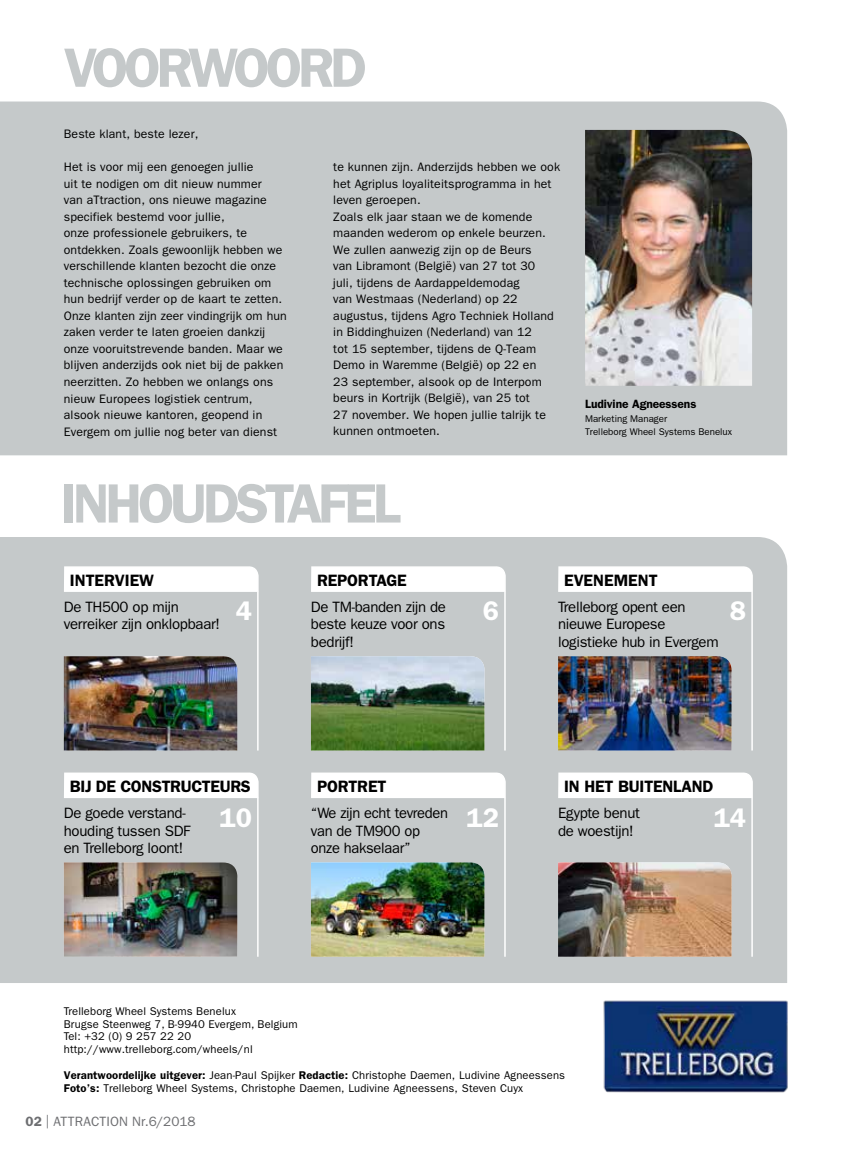
<style>
.page{position:relative;width:851px;height:1149px;background:#fff}
.page>*{position:absolute;margin:0;border:0;box-sizing:border-box;transform-origin:0 0}
.t1{font:600 55.5px "ITC Franklin Gothic Std";letter-spacing:-.075em;color:#c5c9ca}
.t2{font:600 27px "ITC Franklin Gothic Std";color:#fff}
.t3{font:600 16.5px "ITC Franklin Gothic Std";letter-spacing:-.01em;color:#000}
.t4{font:15px/17.2px "ITC Franklin Gothic Std";letter-spacing:-.02em;color:#000}
.t5{font:13.5px "ITC Franklin Gothic Std";letter-spacing:.01em;color:#6d6e71}
.t6{font:12.3px/16.5px "ITC Franklin Gothic Std";letter-spacing:.01em;color:#000}
.t7{font:600 12px "ITC Franklin Gothic Std";letter-spacing:-.005em;color:#000}
.t8{font:11.25px/12.8px "ITC Franklin Gothic Std";letter-spacing:.01em;color:#000}
.t9{font:9.75px/13.5px "ITC Franklin Gothic Std";color:#000}
.s1{font-weight:600}
</style>
<div class="page">
<div style="left:0;top:101px;width:787px;height:354px;background:#c5c9ca"></div>
<img style="left:595px;top:971px;width:193px;height:122px">
<img style="left:585px;top:130px;width:167px;height:256px">
<div style="left:0;top:537px;width:787px;height:445px;background:#c5c9ca"></div>
<svg style="left:63px;top:564px;width:196px;height:28px"></svg>
<svg style="left:63px;top:770px;width:196px;height:28px"></svg>
<hr style="left:257px;top:591px;width:1px;height:159px;background:#fff">
<hr style="left:257px;top:797px;width:1px;height:159px;background:#fff">
<svg style="left:310px;top:564px;width:196px;height:28px"></svg>
<svg style="left:310px;top:770px;width:196px;height:28px"></svg>
<hr style="left:504px;top:591px;width:1px;height:159px;background:#fff">
<hr style="left:504px;top:797px;width:1px;height:159px;background:#fff">
<svg style="left:557px;top:564px;width:196px;height:28px"></svg>
<svg style="left:557px;top:770px;width:196px;height:28px"></svg>
<hr style="left:751px;top:591px;width:1px;height:159px;background:#fff">
<hr style="left:751px;top:797px;width:1px;height:159px;background:#fff">
<img style="left:64px;top:656px;width:175px;height:94px">
<img style="left:64px;top:862px;width:173px;height:94px">
<img style="left:311px;top:656px;width:173px;height:94px">
<img style="left:311px;top:862px;width:175px;height:94px">
<img style="left:558px;top:656px;width:173px;height:94px">
<img style="left:558px;top:862px;width:173px;height:94px">
<h1 class="t1" style="left:64px;top:35px;width:304px">VOORWOORD</h1>
<p class="t6" style="left:64px;top:126px;width:136px">Beste klant, beste lezer,</p>
<p class="t6" style="left:64px;top:159px;width:224px">Het is voor mij een genoegen jullie<br>uit te nodigen om dit nieuw nummer<br>van aTtraction, ons nieuwe magazine specifiek bestemd voor jullie,<br>onze professionele gebruikers, te ontdekken. Zoals gewoonlijk hebben we verschillende klanten bezocht die onze technische oplossingen gebruiken om hun bedrijf verder op de kaart te zetten.<br>Onze klanten zijn zeer vindingrijk om hun zaken verder te laten groeien dankzij onze vooruitstrevende banden. Maar we blijven anderzijds ook niet bij de pakken neerzitten. Zo hebben we onlangs ons nieuw Europees logistiek centrum, alsook nieuwe kantoren, geopend in Evergem om jullie nog beter van dienst</p>
<p class="t6" style="left:333px;top:159px;width:228px">te kunnen zijn. Anderzijds hebben we ook het Agriplus loyaliteitsprogramma in het leven geroepen.<br>Zoals elk jaar staan we de komende maanden wederom op enkele beurzen.<br>We zullen aanwezig zijn op de Beurs<br>van Libramont (België) van 27 tot 30<br>juli, tijdens de Aardappeldemodag<br>van Westmaas (Nederland) op 22 augustus, tijdens Agro Techniek Holland in Biddinghuizen (Nederland) van 12<br>tot 15 september, tijdens de Q-Team Demo in Waremme (België) op 22 en<br>23 september, alsook op de Interpom beurs in Kortrijk (België), van 25 tot<br>27 november. We hopen jullie talrijk te kunnen ontmoeten.</p>
<h1 class="t1" style="left:61px;top:470px;width:342px">INHOUDSTAFEL</h1>
<p class="t7" style="left:585px;top:397px;width:113px">Ludivine Agneessens</p>
<p class="t9" style="left:585px;top:412px;width:149px">Marketing Manager<br>Trelleborg Wheel Systems Benelux</p>
<h3 class="t3" style="left:70px;top:570px;width:86px">INTERVIEW</h3>
<h3 class="t3" style="left:317px;top:570px;width:91px">REPORTAGE</h3>
<h3 class="t3" style="left:564px;top:570px;width:95px">EVENEMENT</h3>
<p class="t4" style="left:64px;top:598px;width:158px">De TH500 op mijn verreiker zijn onklopbaar!</p>
<h2 class="t2" style="left:236px;top:595px;width:18px">4</h2>
<p class="t4" style="left:311px;top:598px;width:136px;text-align:justify">De TM-banden zijn de beste keuze voor ons bedrijf!</p>
<h2 class="t2" style="left:482px;top:595px;width:18px">6</h2>
<p class="t4" style="left:558px;top:598px;width:162px">Trelleborg opent een nieuwe Europese logistieke hub in Evergem</p>
<h2 class="t2" style="left:729px;top:595px;width:18px">8</h2>
<h3 class="t3" style="left:70px;top:776px;width:182px">BIJ DE CONSTRUCTEURS</h3>
<h3 class="t3" style="left:317px;top:776px;width:71px">PORTRET</h3>
<h3 class="t3" style="left:564px;top:776px;width:151px">IN HET BUITENLAND</h3>
<p class="t4" style="left:64px;top:804px;width:128px">De goede verstand&shy;houding tussen SDF en Trelleborg loont!</p>
<h2 class="t2" style="left:219px;top:801px;width:34px">10</h2>
<p class="t4" style="left:311px;top:804px;width:139px">“We zijn echt tevreden van de TM900 op onze hakselaar”</p>
<h2 class="t2" style="left:466px;top:801px;width:34px">12</h2>
<p class="t4" style="left:558px;top:804px;width:83px">Egypte benut de woestijn!</p>
<h2 class="t2" style="left:713px;top:801px;width:34px">14</h2>
<p class="t8" style="left:64px;top:1004px;width:235px">Trelleborg Wheel Systems Benelux<br>Brugse Steenweg 7, B-9940 Evergem, Belgium Tel: +32 (0) 9 257 22 20 http://www.trelleborg.com/wheels/nl</p>
<p class="t8" style="left:64px;top:1068px;width:502px"><span class="s1">Verantwoordelijke uitgever:</span> Jean-Paul Spijker <span class="s1">Redactie:</span> Christophe Daemen, Ludivine Agneessens<br><span class="s1">Foto’s:</span> Trelleborg Wheel Systems, Christophe Daemen, Ludivine Agneessens, Steven Cuyx</p>
<p class="t5" style="left:26px;top:1113px;width:171px"><span class="s1">02</span> | ATTRACTION Nr.6/2018</p>
</div>
